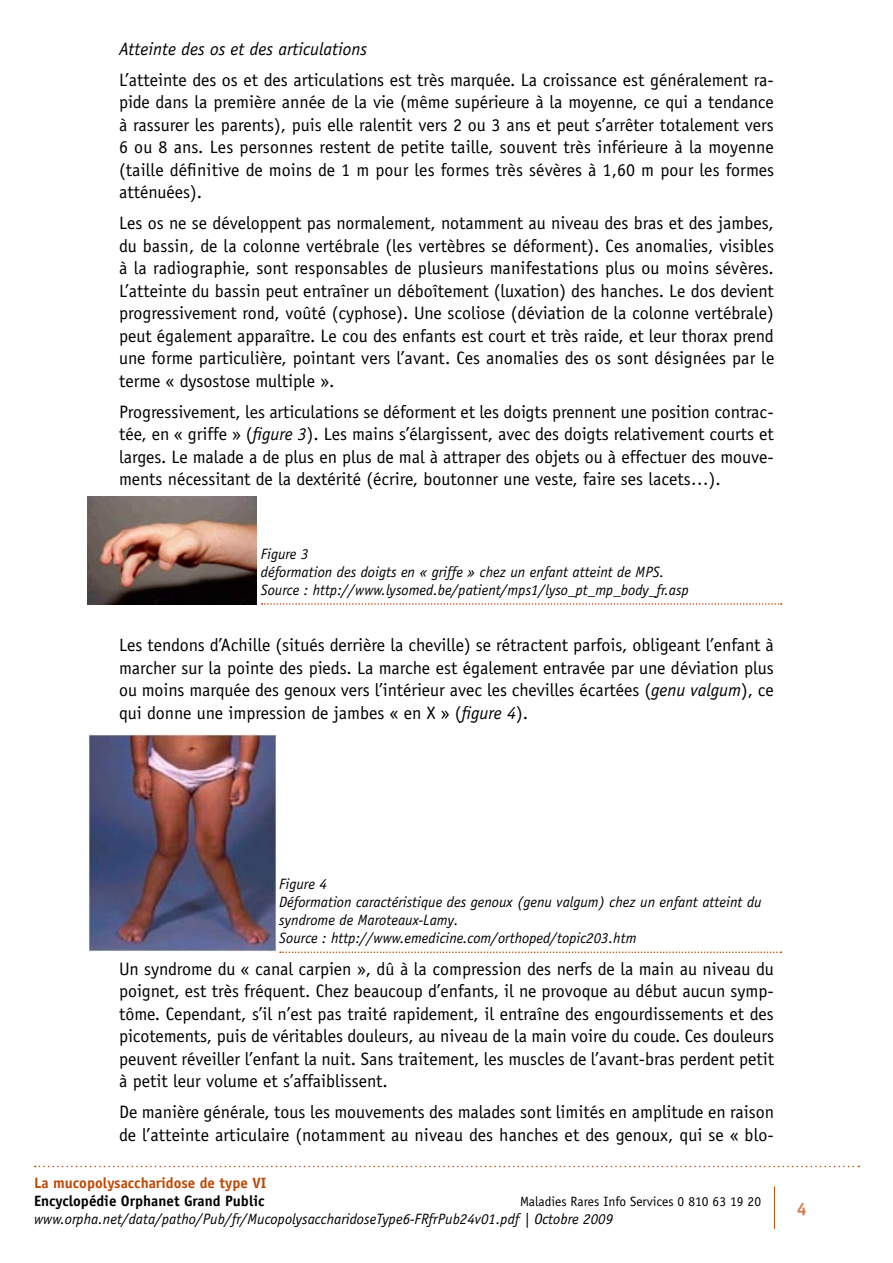
<style>
.page{position:relative;width:893px;height:1263px;background:#fff}
.page>*{position:absolute;margin:0;border:0;box-sizing:border-box;transform-origin:0 0}
.t1{font:18px/22.5px "Officina Sans";color:#000;text-align:justify}
.t2{font:italic 18px "Officina Sans";color:#000}
.t3{font:italic 15px/18px "Officina Sans";color:#000}
.t4{font:700 15px "Officina Sans";color:#000}
.t5{font:700 15px "Officina Sans";color:#be4804}
.t6{font:13.5px "Officina Sans";color:#000}
.s1{font-style:italic}
</style>
<div class="page">
<svg style="left:35px;top:1166px;width:824px;height:1px"></svg>
<hr style="left:774px;top:1186px;width:1px;height:43px;background:#be4804">
<img style="left:89px;top:734px;width:187px;height:218px">
<svg style="left:280px;top:951px;width:501px;height:2px"></svg>
<img style="left:88px;top:497px;width:169px;height:108px">
<svg style="left:262px;top:603px;width:520px;height:2px"></svg>
<p class="t2" style="left:119px;top:38px;width:250px">Atteinte des os et des articulations</p>
<p class="t1" style="left:119px;top:68px;width:657px">L’atteinte des os et des articulations est très marquée. La croissance est généralement ra&shy;pide dans la première année de la vie (même supérieure à la moyenne, ce qui a tendance à rassurer les parents), puis elle ralentit vers 2 ou 3 ans et peut s’arrêter totalement vers 6 ou 8 ans. Les personnes restent de petite taille, souvent très inférieure à la moyenne (taille définitive de moins de 1 m pour les formes très sévères à 1,60 m pour les formes atténuées).</p>
<p class="t1" style="left:119px;top:212px;width:657px">Les os ne se développent pas normalement, notamment au niveau des bras et des jambes, du bassin, de la colonne vertébrale (les vertèbres se déforment). Ces anomalies, visibles à la radiographie, sont responsables de plusieurs manifestations plus ou moins sévères.<br>L’atteinte du bassin peut entraîner un déboîtement (luxation) des hanches. Le dos devient progressivement rond, voûté (cyphose). Une scoliose (déviation de la colonne vertébrale) peut également apparaître. Le cou des enfants est court et très raide, et leur thorax prend une forme particulière, pointant vers l’avant. Ces anomalies des os sont désignées par le terme « dysostose multiple ».</p>
<p class="t1" style="left:119px;top:400px;width:656px">Progressivement, les articulations se déforment et les doigts prennent une position contrac&shy;tée, en « griffe » (<span class="s1">figure 3</span>). Les mains s’élargissent, avec des doigts relativement courts et larges. Le malade a de plus en plus de mal à attraper des objets ou à effectuer des mouve&shy;ments nécessitant de la dextérité (écrire, boutonner une veste, faire ses lacets…).</p>
<p class="t3" style="left:261px;top:545px;width:430px">Figure 3<br>déformation des doigts en « griffe » chez un enfant atteint de MPS.<br>Source : http://www.lysomed.be/patient/mps1/lyso_pt_mp_body_fr.asp</p>
<p class="t1" style="left:119px;top:634px;width:656px">Les tendons d’Achille (situés derrière la cheville) se rétractent parfois, obligeant l’enfant à marcher sur la pointe des pieds. La marche est également entravée par une déviation plus ou moins marquée des genoux vers l’intérieur avec les chevilles écartées (<span class="s1">genu valgum</span>), ce qui donne une impression de jambes « en X » (<span class="s1">figure 4</span>).</p>
<p class="t3" style="left:279px;top:875px;width:484px">Figure 4<br>Déformation caractéristique des genoux (genu valgum) chez un enfant atteint du syndrome de Maroteaux-Lamy.<br>Source : http://www.emedicine.com/orthoped/topic203.htm</p>
<p class="t1" style="left:119px;top:957px;width:657px">Un syndrome du « canal carpien », dû à la compression des nerfs de la main au niveau du poignet, est très fréquent. Chez beaucoup d’enfants, il ne provoque au début aucun symp&shy;tôme. Cependant, s’il n’est pas traité rapidement, il entraîne des engourdissements et des picotements, puis de véritables douleurs, au niveau de la main voire du coude. Ces douleurs peuvent réveiller l’enfant la nuit. Sans traitement, les muscles de l’avant-bras perdent petit à petit leur volume et s’affaiblissent.</p>
<p class="t1" style="left:119px;top:1101px;width:657px">De manière générale, tous les mouvements des malades sont limités en amplitude en raison de l’atteinte articulaire (notamment au niveau des hanches et des genoux, qui se « blo-</p>
<p class="t5" style="left:34px;top:1174px;width:234px">La mucopolysaccharidose de type VI</p>
<p class="t4" style="left:34px;top:1192px;width:232px">Encyclopédie Orphanet Grand Public</p>
<p class="t6" style="left:520px;top:1194px;width:243px">Maladies Rares Info Services 0 810 63 19 20</p>
<p class="t3" style="left:34px;top:1210px;width:581px">www.orpha.net/data/patho/Pub/fr/MucopolysaccharidoseType6-FRfrPub24v01.pdf | Octobre 2009</p>
</div>
